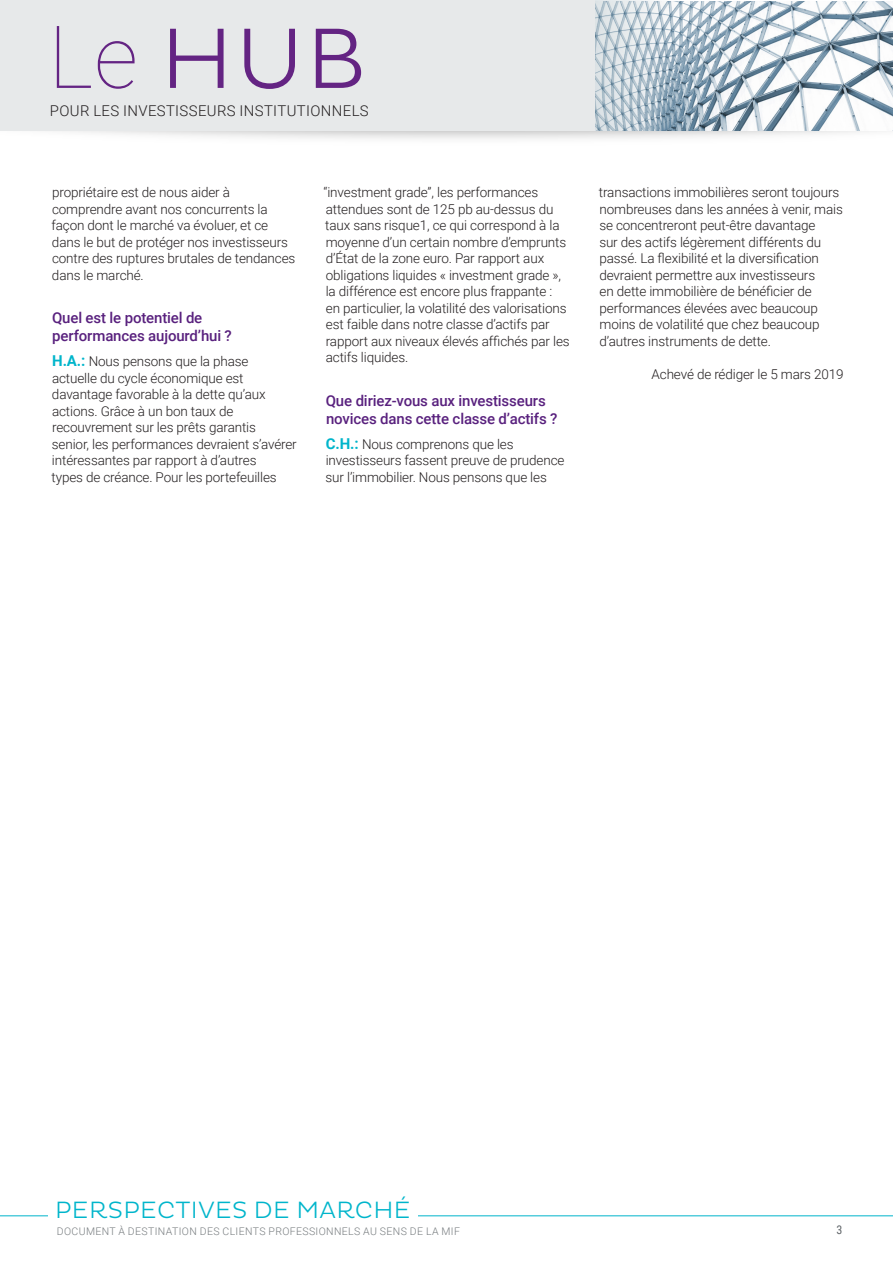
<style>
.page{position:relative;width:893px;height:1263px;background:#fff}
.page>*{position:absolute;margin:0;border:0;box-sizing:border-box;transform-origin:0 0}
.t1{font:300 87px "Pluto";color:#642483}
.t2{font:300 24px "Pluto";letter-spacing:.015em;color:#00b5cb}
.intertitre{font:500 15px/18px "Roboto";letter-spacing:-.01em;color:#59217e}
.t3{font:300 14.85px "Roboto";letter-spacing:.025em;color:#231f20}
.text_courant{font:300 13.5px/16.5px "Roboto";letter-spacing:-.01em;color:#231f20}
.t4{font:12px "Roboto Condensed";color:#5e6367}
.t5{font:300 10.5px "Roboto";letter-spacing:.035em;color:#777c7f}
.s1{font-family:"Roboto";font-weight:100}
.s2{font-weight:700;font-size:15px;color:#00b5cb}
</style>
<div class="page">
<div style="left:0;top:0;width:595px;height:131px;background:#e7e9ea"></div>
<img style="left:687px;top:1px;width:206px;height:130px">
<hr style="left:0;top:1215px;width:893px;height:1px;background:#00b5cb">
<svg style="left:595px;top:0;width:92px;height:131px"></svg>
<div style="left:48px;top:1200px;width:370px;height:18px;background:#fff"></div>
<h1 class="t1" style="left:48px;top:9px;width:320px"><span class="s1">Le</span> HUB</h1>
<p class="t3" style="left:50px;top:100px;width:320px">POUR LES INVESTISSEURS INSTITUTIONNELS</p>
<p class="text_courant" style="left:51px;top:184px;width:245px">propriétaire est de nous aider à comprendre avant nos concurrents la façon dont le marché va évoluer, et ce dans le but de protéger nos investisseurs contre des ruptures brutales de tendances dans le marché.</p>
<p class="intertitre" style="left:52px;top:308px;width:181px">Quel est le potentiel de performances aujourd’hui ?</p>
<p class="text_courant" style="left:52px;top:353px;width:247px"><span class="s2">H.A.:</span> Nous pensons que la phase<br>actuelle du cycle économique est davantage favorable à la dette qu’aux actions. Grâce à un bon taux de recouvrement sur les prêts garantis<br>senior, les performances devraient s’avérer intéressantes par rapport à d’autres<br>types de créance. Pour les portefeuilles</p>
<p class="text_courant" style="left:323px;top:184px;width:248px">“investment grade”, les performances attendues sont de 125 pb au-dessus du taux sans risque1, ce qui correspond à la moyenne d’un certain nombre d’emprunts d’État de la zone euro. Par rapport aux obligations liquides « investment grade », la différence est encore plus frappante :<br>en particulier, la volatilité des valorisations est faible dans notre classe d’actifs par rapport aux niveaux élevés affichés par les actifs liquides.</p>
<p class="intertitre" style="left:326px;top:391px;width:233px">Que diriez-vous aux investisseurs novices dans cette classe d’actifs ?</p>
<p class="text_courant" style="left:326px;top:435px;width:240px"><span class="s2">C.H.:</span> Nous comprenons que les investisseurs fassent preuve de prudence sur l’immobilier. Nous pensons que les</p>
<p class="text_courant" style="left:599px;top:184px;width:245px">transactions immobilières seront toujours nombreuses dans les années à venir, mais se concentreront peut-être davantage<br>sur des actifs légèrement différents du passé. La flexibilité et la diversification devraient permettre aux investisseurs<br>en dette immobilière de bénéficier de performances élevées avec beaucoup moins de volatilité que chez beaucoup d’autres instruments de dette.</p>
<p class="text_courant" style="left:652px;top:366px;width:193px">Achevé de rédiger le 5 mars 2019</p>
<h2 class="t2" style="left:55px;top:1196px;width:357px">PERSPECTIVES DE MARCHÉ</h2>
<p class="t5" style="left:57px;top:1224px;width:405px">DOCUMENT À DESTINATION DES CLIENTS PROFESSIONNELS AU SENS DE LA MIF</p>
<p class="t4" style="left:836px;top:1221px;width:7px">3</p>
</div>
